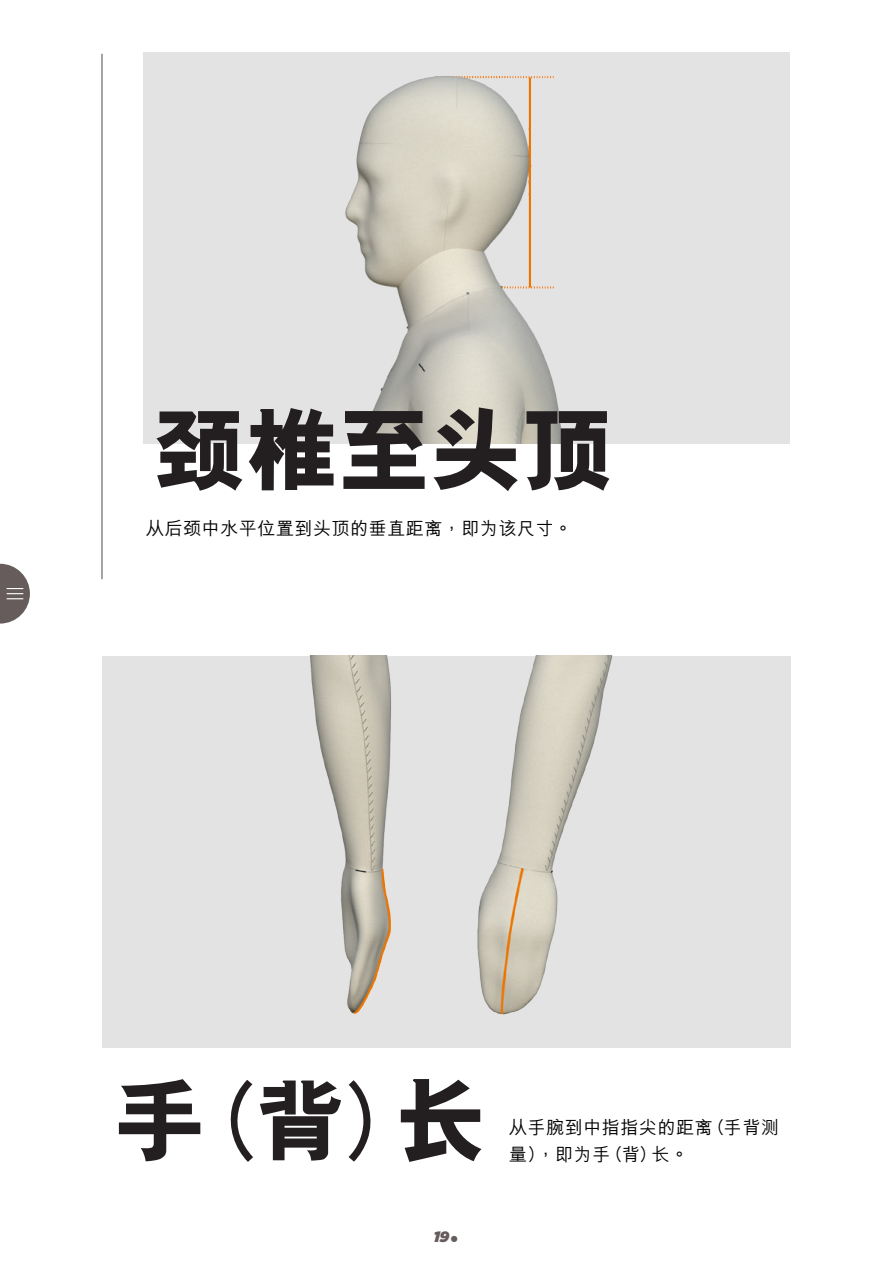
<style>
.page{position:relative;width:893px;height:1263px;background:#fff}
.page>*{position:absolute;margin:0;border:0;box-sizing:border-box;transform-origin:0 0}
.t1{font:800 92.25px "M Hei HKS";color:#231f20}
.t2{font:800 90.45px "M Hei HKS";color:#231f20}
.t3{font:500 18px/27px "M Hei HKS";letter-spacing:.03em;color:#000}
.t4{font:italic 900 15px "Gotham";color:#655c5b}
.s1{font-size:92.25px}
.s2{font-family:"Futura";font-weight:700;font-style:normal;font-size:30px}
</style>
<div class="page">
<hr style="left:101px;top:54px;width:2px;height:525px;background:#655c5b">
<div style="left:143px;top:52px;width:647px;height:392px;background:#e3e3e3"></div>
<img style="left:345px;top:76px;width:218px;height:368px">
<svg style="left:0;top:564px;width:30px;height:60px"></svg>
<div style="left:103px;top:656px;width:688px;height:391px;background:#e3e3e3"></div>
<img style="left:310px;top:656px;width:302px;height:359px">
<h1 class="t1" style="left:153px;top:388px;width:463px">頸椎至頭頂</h1>
<p class="t3" style="left:146px;top:514px;width:427px">從後頸中水平位置到頭頂的垂直距離，即為該尺寸。</p>
<h2 class="t2" style="left:113px;top:1061px;width:376px"><span class="s1">手</span>（背）<span class="s1">長</span></h2>
<p class="t4" style="left:434px;top:1228px;width:27px">19<span class="s2">.</span></p>
<p class="t3" style="left:509px;top:1112px;width:271px">從手腕到中指指尖的距離（手背測量），即為手（背）長。</p>
</div>
